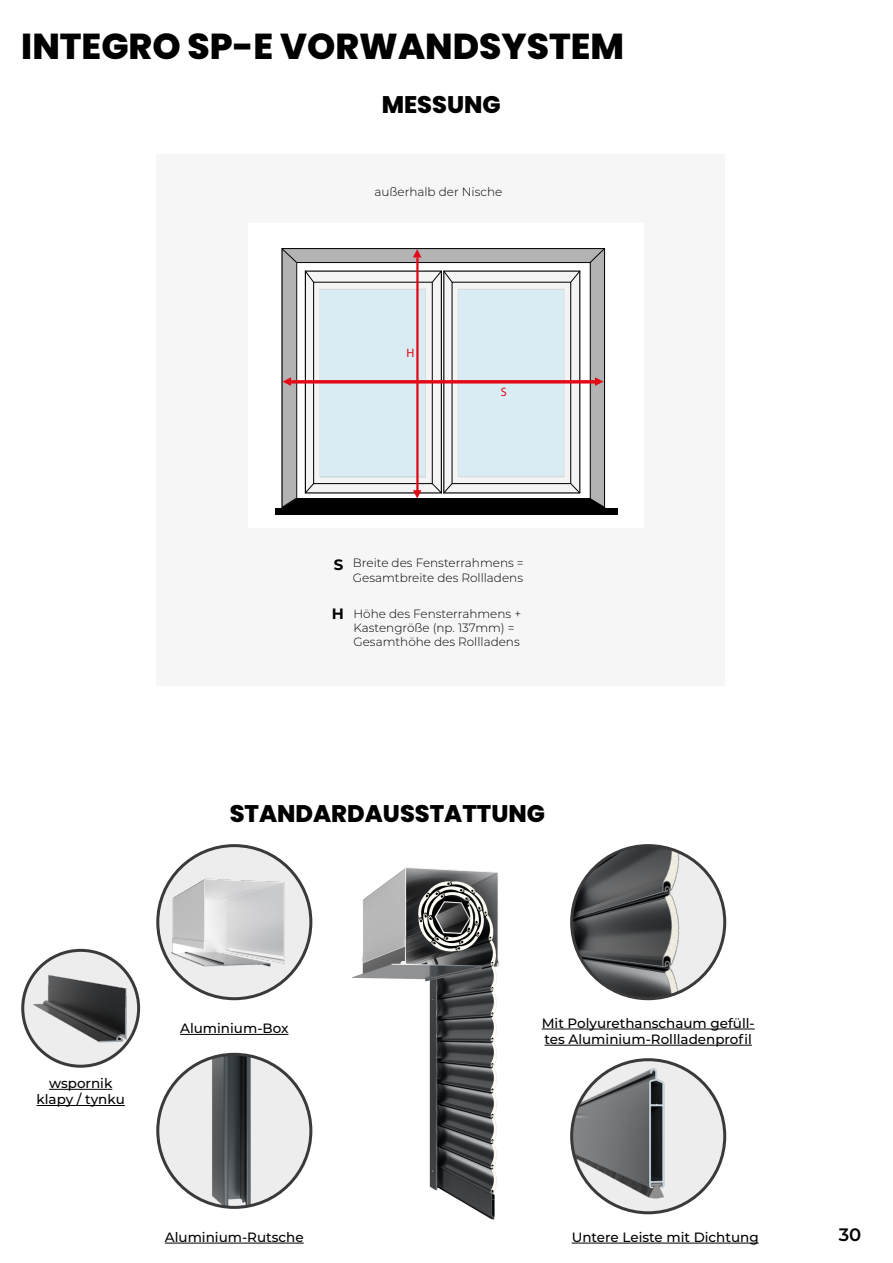
<style>
.page{position:relative;width:893px;height:1263px;background:#fff}
.page>*{position:absolute;margin:0;border:0;box-sizing:border-box;transform-origin:0 0}
.t1{font:800 36px "Poppins";color:#000}
.t2{font:800 24px "Poppins";color:#000}
.t3{font:600 18px "Montserrat";color:#000}
.t4{font:700 15px "Montserrat";color:#000}
.t5{font:500 13.5px/16.2px "Montserrat";color:#000}
.t6{font:12.15px "Myriad Pro";color:#e30916}
.t7{font:300 12px/14.4px "Montserrat";color:#000}
</style>
<div class="page">
<div style="left:156px;top:154px;width:568px;height:531px;background:#f7f6f7"></div>
<div style="left:249px;top:223px;width:395px;height:304px;background:#fff"></div>
<svg style="left:281px;top:248px;width:325px;height:260px"></svg>
<div style="left:276px;top:508px;width:342px;height:6px;background:#000"></div>
<hr style="left:542px;top:1029px;width:213px;height:1px;background:#000">
<hr style="left:544px;top:1045px;width:208px;height:1px;background:#000">
<hr style="left:165px;top:1243px;width:139px;height:1px;background:#000">
<hr style="left:572px;top:1243px;width:187px;height:1px;background:#000">
<hr style="left:180px;top:1034px;width:108px;height:1px;background:#000">
<hr style="left:49px;top:1089px;width:63px;height:1px;background:#000">
<hr style="left:37px;top:1105px;width:88px;height:1px;background:#000">
<img style="left:352px;top:867px;width:147px;height:353px">
<img style="left:572px;top:846px;width:153px;height:153px;border-radius:77px">
<div style="left:570px;top:844px;width:156px;height:156px;border:3px solid #3a3a3a;border-radius:50%"></div>
<div style="left:572px;top:1060px;width:153px;height:153px;background:#ededed;border-radius:50%"></div>
<img style="left:572px;top:1067px;width:93px;height:134px">
<div style="left:570px;top:1058px;width:156px;height:156px;border:3px solid #3a3a3a;border-radius:50%"></div>
<div style="left:158px;top:846px;width:153px;height:153px;background:#ededed;border-radius:50%"></div>
<img style="left:168px;top:872px;width:117px;height:100px">
<div style="left:156px;top:844px;width:156px;height:156px;border:3px solid #3a3a3a;border-radius:50%"></div>
<div style="left:23px;top:950px;width:116px;height:116px;background:#ededed;border-radius:50%"></div>
<img style="left:32px;top:973px;width:97px;height:71px">
<div style="left:21px;top:949px;width:119px;height:119px;border:3px solid #3a3a3a;border-radius:50%"></div>
<img style="left:158px;top:1054px;width:153px;height:153px;border-radius:77px">
<div style="left:156px;top:1053px;width:156px;height:156px;border:3px solid #3a3a3a;border-radius:50%"></div>
<h1 class="t1" style="left:21px;top:26px;width:604px">INTEGRO SP-E VORWANDSYSTEM</h1>
<h2 class="t2" style="left:382px;top:91px;width:120px">MESSUNG</h2>
<p class="t7" style="left:375px;top:184px;width:129px">außerhalb der Nische</p>
<p class="t6" style="left:407px;top:346px;width:9px">H</p>
<p class="t6" style="left:501px;top:385px;width:8px">S</p>
<p class="t4" style="left:334px;top:553px;width:11px">S</p>
<p class="t7" style="left:353px;top:555px;width:172px">Breite des Fensterrahmens =<br>Gesamtbreite des Rollladens</p>
<p class="t4" style="left:332px;top:603px;width:14px">H</p>
<p class="t7" style="left:354px;top:606px;width:169px">Höhe des Fensterrahmens +<br>Kastengröße (np. 137mm) =<br>Gesamthöhe des Rollladens</p>
<h2 class="t2" style="left:230px;top:799px;width:317px">STANDARDAUSSTATTUNG</h2>
<p class="t5" style="left:37px;top:1074px;width:90px;text-align:center">wspornik klapy / tynku</p>
<p class="t5" style="left:180px;top:1019px;width:110px">Aluminium-Box</p>
<p class="t5" style="left:542px;top:1014px;width:215px">Mit Polyurethanschaum gefüll&shy;tes Aluminium-Rollladenprofil</p>
<p class="t5" style="left:165px;top:1228px;width:140px">Aluminium-Rutsche</p>
<p class="t5" style="left:572px;top:1228px;width:188px">Untere Leiste mit Dichtung</p>
<h3 class="t3" style="left:839px;top:1222px;width:24px">30</h3>
</div>
